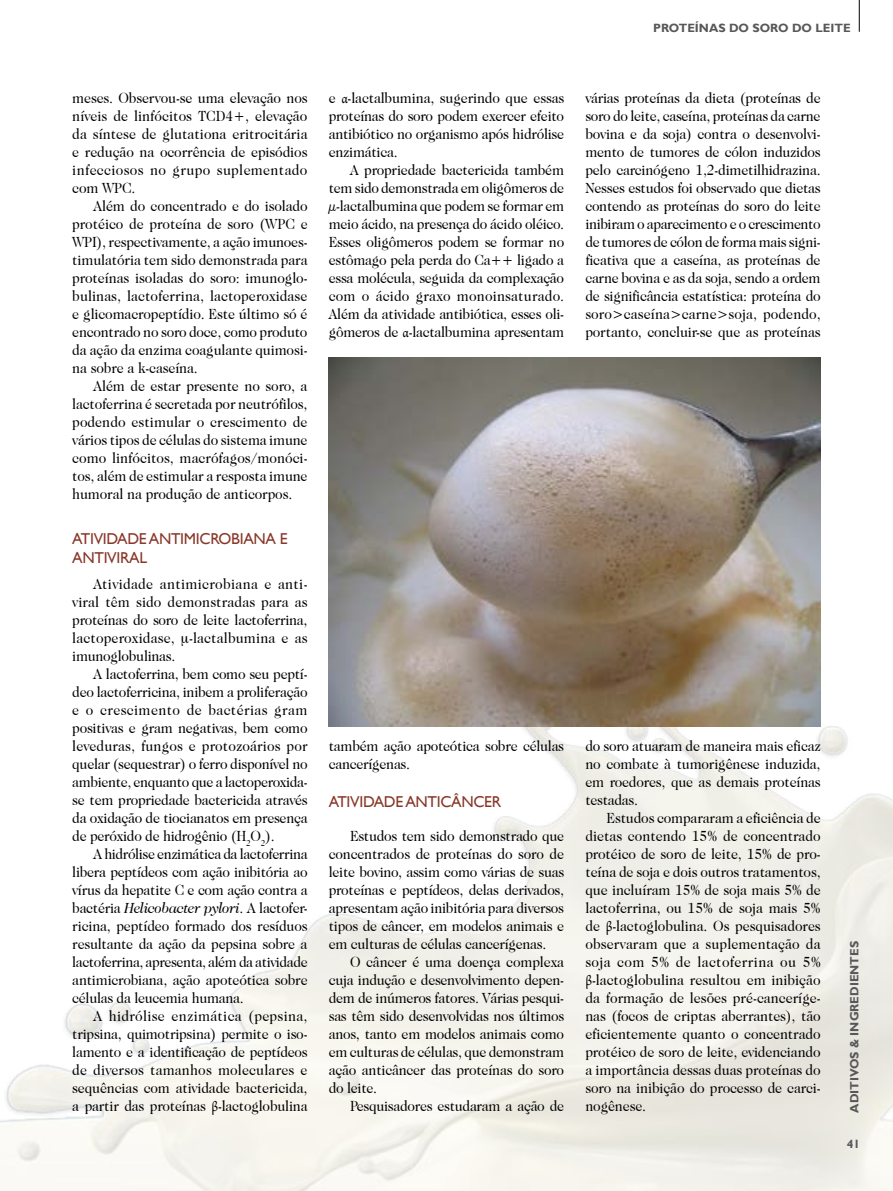
<style>
.page{position:relative;width:893px;height:1191px;background:#fff}
.page>*{position:absolute;margin:0;border:0;box-sizing:border-box;transform-origin:0 0}
.sub-capitulos{font:15.75px/18.9px "Gill Sans";letter-spacing:-.02em;color:#883829}
.texto{font:15px/18px "Caslon 224 IT Cby BT";letter-spacing:-.015em;color:#000;text-align:justify;scale:.93 1}
.t1{font:700 12px "Gill Sans";color:#58585a}
.s1{font-family:"ITC Caslon 224";font-style:italic}
.s2{font-family:"Arno Pro"}
</style>
<div class="page">
<img style="left:0;top:553px;width:893px;height:638px">
<img style="left:329px;top:357px;width:492px;height:369px">
<hr style="left:859px;top:0;width:1px;height:32px;background:#000">
<svg style="left:182px;top:636px;width:7px;height:10px"></svg>
<p class="t1" style="left:653px;top:20px;width:199px">PROTEÍNAS DO SORO DO LEITE</p>
<p class="texto" style="left:72px;top:89px;width:255px">meses. Observou-se uma elevação nos níveis de linfócitos TCD4+, elevação da síntese de glutationa eritrocitária e redução na ocorrência de episódios infecciosos no grupo suplementado com WPC.</p>
<p class="texto" style="left:72px;top:197px;width:255px;text-indent:21px">Além do concentrado e do isolado protéico de proteína de soro (WPC e WPI), respectivamente, a ação imunoes&shy;timulatória tem sido demonstrada para proteínas isoladas do soro: imunoglo&shy;bulinas, lactoferrina, lactoperoxidase e glicomacropeptídio. Este último só é encontrado no soro doce, como produto da ação da enzima coagulante quimosi&shy;na sobre a k-caseína.</p>
<p class="texto" style="left:72px;top:377px;width:255px;text-indent:21px">Além de estar presente no soro, a lactoferrina é secretada por neutrófilos, podendo estimular o crescimento de vários tipos de células do sistema imune como linfócitos, macrófagos/monóci&shy;tos, além de estimular a resposta imune humoral na produção de anticorpos.</p>
<p class="sub-capitulos" style="left:72px;top:529px;width:217px">ATIVIDADE ANTIMICROBIANA E<br>ANTIVIRAL</p>
<p class="texto" style="left:72px;top:575px;width:255px;text-indent:21px">Atividade antimicrobiana e anti&shy;viral têm sido demonstradas para as proteínas do soro de leite lactoferrina, lactoperoxidase, -lactalbumina e as imunoglobulinas.</p>
<p class="texto" style="left:72px;top:665px;width:255px;text-indent:21px">A lactoferrina, bem como seu peptí&shy;deo lactoferricina, inibem a proliferação e o crescimento de bactérias gram positivas e gram negativas, bem como leveduras, fungos e protozoários por quelar (sequestrar) o ferro disponível no ambiente, enquanto que a lactoperoxida&shy;se tem propriedade bactericida através da oxidação de tiocianatos em presença de peróxido de hidrogênio (H<sub>2</sub>O<sub>2</sub>).</p>
<p class="texto" style="left:72px;top:845px;width:255px;text-indent:21px">A hidrólise enzimática da lactoferrina libera peptídeos com ação inibitória ao vírus da hepatite C e com ação contra a bactéria <span class="s1">Helicobacter pylori</span>. A lactofer&shy;ricina, peptídeo formado dos resíduos resultante da ação da pepsina sobre a lactoferrina, apresenta, além da atividade antimicrobiana, ação apoteótica sobre células da leucemia humana.</p>
<p class="texto" style="left:72px;top:1007px;width:255px;text-indent:21px">A hidrólise enzimática (pepsina, tripsina, quimotripsina) permite o iso&shy;lamento e a identificação de peptídeos de diversos tamanhos moleculares e sequências com atividade bactericida, a partir das proteínas <span class="s2">β</span>-lactoglobulina</p>
<p class="texto" style="left:329px;top:89px;width:255px">e <span class="s2">α</span>-lactalbumina, sugerindo que essas proteínas do soro podem exercer efeito antibiótico no organismo após hidrólise enzimática.</p>
<p class="texto" style="left:329px;top:161px;width:255px;text-indent:21px">A propriedade bactericida também tem sido demonstrada em oligômeros de µ-lactalbumina que podem se formar em meio ácido, na presença do ácido oléico.<br>Esses oligômeros podem se formar no estômago pela perda do Ca++ ligado a essa molécula, seguida da complexação com o ácido graxo monoinsaturado.<br>Além da atividade antibiótica, esses oli&shy;gômeros de <span class="s2">α</span>-lactalbumina apresentam</p>
<p class="texto" style="left:329px;top:737px;width:255px">também ação apoteótica sobre células cancerígenas.</p>
<p class="sub-capitulos" style="left:329px;top:792px;width:174px">ATIVIDADE ANTICÂNCER</p>
<p class="texto" style="left:329px;top:827px;width:255px;text-indent:21px">Estudos tem sido demonstrado que concentrados de proteínas do soro de leite bovino, assim como várias de suas proteínas e peptídeos, delas derivados, apresentam ação inibitória para diversos tipos de câncer, em modelos animais e em culturas de células cancerígenas.</p>
<p class="texto" style="left:329px;top:953px;width:255px;text-indent:21px">O câncer é uma doença complexa cuja indução e desenvolvimento depen&shy;dem de inúmeros fatores. Várias pesqui&shy;sas têm sido desenvolvidas nos últimos anos, tanto em modelos animais como em culturas de células, que demonstram ação anticâncer das proteínas do soro do leite.</p>
<p class="texto" style="left:350px;top:1097px;width:232px">Pesquisadores estudaram a ação de</p>
<p class="texto" style="left:585px;top:89px;width:255px">várias proteínas da dieta (proteínas de soro do leite, caseína, proteínas da carne bovina e da soja) contra o desenvolvi&shy;mento de tumores de cólon induzidos pelo carcinógeno 1,2-dimetilhidrazina.<br>Nesses estudos foi observado que dietas contendo as proteínas do soro do leite inibiram o aparecimento e o crescimento de tumores de cólon de forma mais signi&shy;ficativa que a caseína, as proteínas de carne bovina e as da soja, sendo a ordem de significância estatística: proteína do soro&gt;caseína&gt;carne&gt;soja, podendo, portanto, concluir-se que as proteínas</p>
<p class="texto" style="left:585px;top:737px;width:255px">do soro atuaram de maneira mais eficaz no combate à tumorigênese induzida, em roedores, que as demais proteínas testadas.</p>
<p class="texto" style="left:585px;top:809px;width:255px;text-indent:21px">Estudos compararam a eficiência de dietas contendo 15% de concentrado protéico de soro de leite, 15% de pro&shy;teína de soja e dois outros tratamentos, que incluíram 15% de soja mais 5% de lactoferrina, ou 15% de soja mais 5% de <span class="s2">β</span>-lactoglobulina. Os pesquisadores observaram que a suplementação da soja com 5% de lactoferrina ou 5% <span class="s2">β</span>-lactoglobulina resultou em inibição da formação de lesões pré-canceríge&shy;nas (focos de criptas aberrantes), tão eficientemente quanto o concentrado protéico de soro de leite, evidenciando a importância dessas duas proteínas do soro na inibição do processo de carci&shy;nogênese.</p>
<p class="t1" style="left:847px;top:1112px;width:173px;rotate:-90deg">ADITIVOS &amp; INGREDIENTES</p>
<p class="t1" style="left:847px;top:1136px;width:15px">41</p>
</div>
